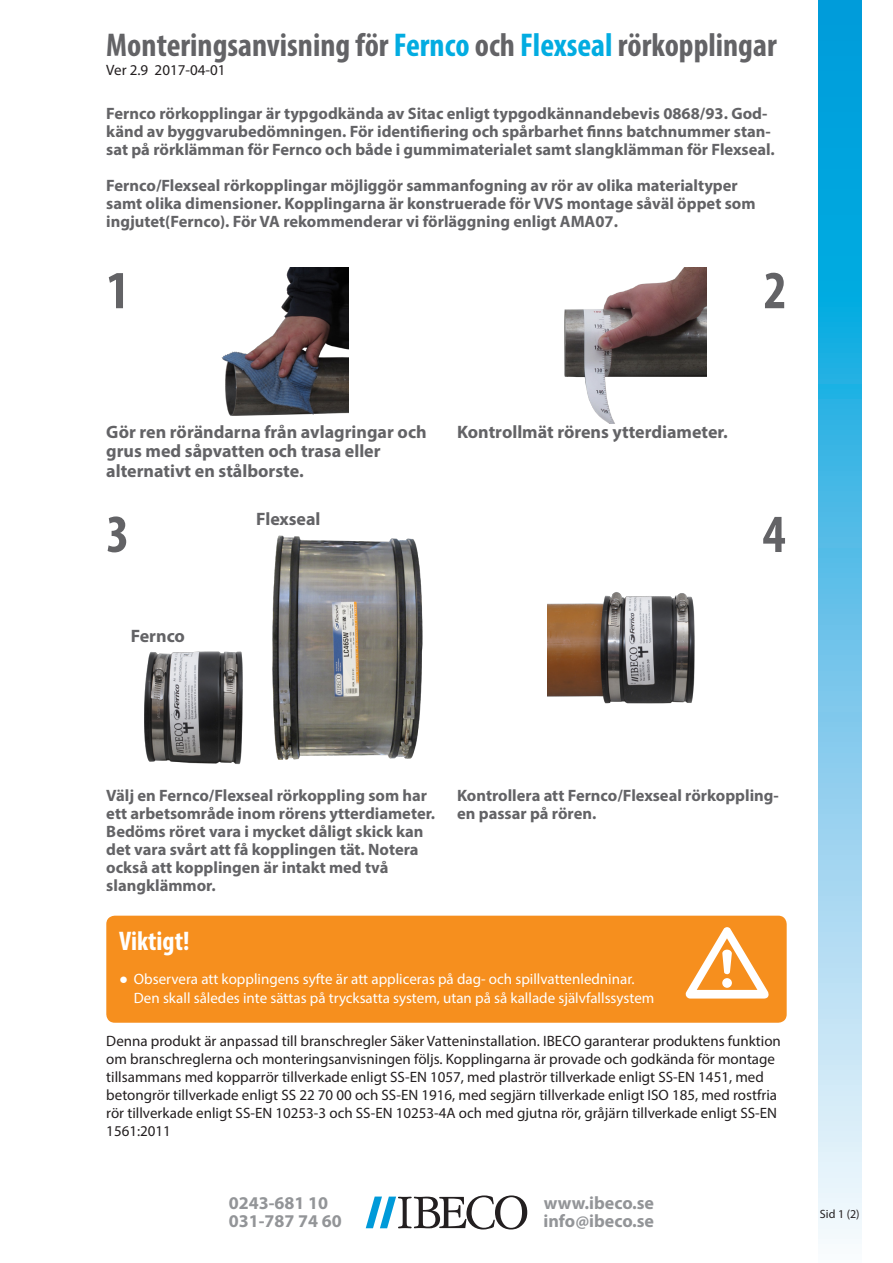
<style>
.page{position:relative;width:893px;height:1263px;background:#fff}
.page>*{position:absolute;margin:0;border:0;box-sizing:border-box;transform-origin:0 0}
.t1{font:700 condensed 54px "Myriad Pro";color:#636366}
.t2{font:700 condensed 33px "Myriad Pro";color:#636366}
.t3{font:700 condensed 27px "Myriad Pro";color:#fff}
.t4{font:700 18px/19.5px "Myriad Pro";color:#636366}
.t5{font:700 18px/18px "Myriad Pro";color:#939598}
.t6{font:700 16.5px/18px "Myriad Pro";color:#636366}
.t7{font:15px/18px "Myriad Pro";color:#231f20}
.t8{font:15px/19.5px "Myriad Pro";color:#fff}
.t9{font:12px "Myriad Pro";color:#231f20}
.s1{color:#02ace1}
.s2{font-family:"Arial"}
</style>
<div class="page">
<svg style="left:819px;top:0;width:42px;height:1239px;background:#66c4ea"></svg>
<svg style="left:366px;top:1195px;width:161px;height:34px"></svg>
<img style="left:144px;top:651px;width:99px;height:114px">
<img style="left:221px;top:268px;width:128px;height:148px">
<img style="left:564px;top:268px;width:142px;height:156px">
<img style="left:547px;top:592px;width:148px;height:112px">
<div style="left:106px;top:916px;width:681px;height:107px;background:#f68f1e;border-radius:9px"></div>
<svg style="left:686px;top:927px;width:83px;height:71px"></svg>
<img style="left:272px;top:535px;width:151px;height:225px">
<h2 class="t2" style="left:106px;top:24px;width:672px">Monteringsanvisning för <span class="s1">Fernco</span> och <span class="s1">Flexseal</span> rörkopplingar</h2>
<p class="t7" style="left:106px;top:61px;width:121px">Ver 2.9 2017-04-01</p>
<p class="t6" style="left:106px;top:104px;width:670px">Fernco rörkopplingar är typgodkända av Sitac enligt typgodkännandebevis 0868/93. God&shy;känd av byggvarubedömningen. För identifiering och spårbarhet finns batchnummer stan&shy;sat på rörklämman för Fernco och både i gummimaterialet samt slangklämman för Flexseal.</p>
<p class="t6" style="left:106px;top:176px;width:651px">Fernco/Flexseal rörkopplingar möjliggör sammanfogning av rör av olika materialtyper samt olika dimensioner. Kopplingarna är konstruerade för VVS montage såväl öppet som ingjutet(Fernco). För VA rekommenderar vi förläggning enligt AMA07.</p>
<h1 class="t1" style="left:106px;top:256px;width:25px">1</h1>
<h1 class="t1" style="left:764px;top:256px;width:25px">2</h1>
<p class="t4" style="left:106px;top:421px;width:322px">Gör ren rörändarna från avlagringar och grus med såpvatten och trasa eller alternativt en stålborste.</p>
<p class="t4" style="left:457px;top:421px;width:272px">Kontrollmät rörens ytterdiameter.</p>
<p class="t4" style="left:256px;top:509px;width:66px">Flexseal</p>
<h1 class="t1" style="left:106px;top:500px;width:25px">3</h1>
<h1 class="t1" style="left:763px;top:500px;width:25px">4</h1>
<p class="t4" style="left:131px;top:626px;width:56px">Fernco</p>
<p class="t6" style="left:106px;top:786px;width:330px">Välj en Fernco/Flexseal rörkoppling som har ett arbetsområde inom rörens ytterdiameter.<br>Bedöms röret vara i mycket dåligt skick kan det vara svårt att få kopplingen tät. Notera också att kopplingen är intakt med två slangklämmor.</p>
<p class="t6" style="left:457px;top:786px;width:323px">Kontrollera att Fernco/Flexseal rörkoppling&shy;en passar på rören.</p>
<h3 class="t3" style="left:119px;top:924px;width:72px">Viktigt!</h3>
<p class="t8" style="left:134px;top:969px;width:522px;text-indent:-15px"><span class="s2">●</span> Observera att kopplingens syfte är att appliceras på dag- och spillvattenledninar.<br>Den skall således inte sättas på trycksatta system, utan på så kallade självfallssystem</p>
<p class="t7" style="left:106px;top:1032px;width:676px">Denna produkt är anpassad till branschregler Säker Vatteninstallation. IBECO garanterar produktens funktion om branschreglerna och monteringsanvisningen följs. Kopplingarna är provade och godkända för montage tillsammans med kopparrör tillverkade enligt SS-EN 1057, med plaströr tillverkade enligt SS-EN 1451, med betongrör tillverkade enligt SS 22 70 00 och SS-EN 1916, med segjärn tillverkade enligt ISO 185, med rostfria rör tillverkade enligt SS-EN 10253-3 och SS-EN 10253-4A och med gjutna rör, gråjärn tillverkade enligt SS-EN 1561:2011</p>
<p class="t5" style="left:229px;top:1194px;width:114px">0243-681 10<br>031-787 74 60</p>
<p class="t5" style="left:543px;top:1194px;width:112px">www.ibeco.se info@ibeco.se</p>
<p class="t9" style="left:820px;top:1206px;width:41px">Sid 1 (2)</p>
</div>
